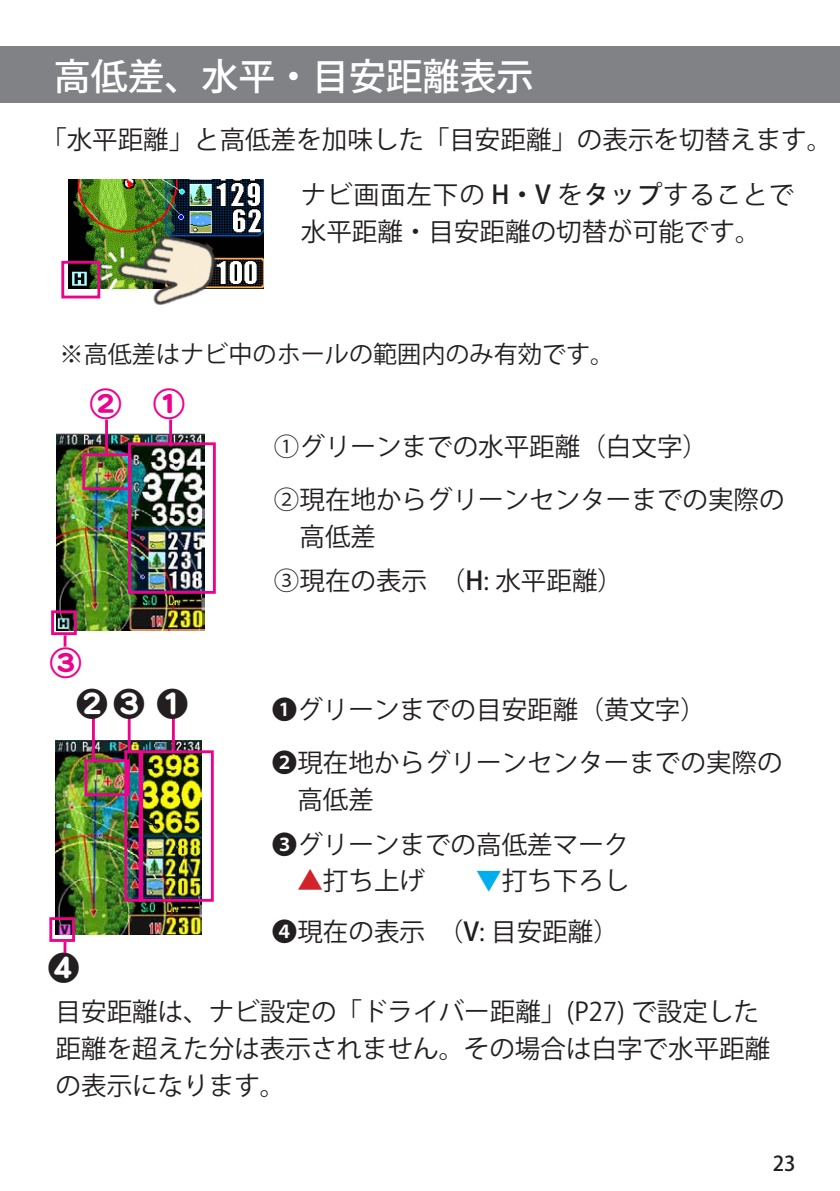
<style>
.page{position:relative;width:840px;height:1191px;background:#fff}
.page>*{position:absolute;margin:0;border:0;box-sizing:border-box;transform-origin:0 0}
.t1{font:500 36.8px "Koz Go Pro";color:#fff}
.t2{font:31.2px "DF Maru Gothic SB MP RKSJ H";color:#231f20}
.t3{font:31.2px "DF Maru Gothic SB MP RKSJ H";color:#ed028c}
.t4{font:25.6px/36.8px "Koz Go Pro";color:#231f20}
.t5{font:24px "Koz Go Pro";color:#231f20}
.t6{font:500 20.4px "Koz Go Pro";color:#231f20}
.s1{font-weight:500}
.s2{color:#d1232a}
.s3{color:#00aeef}
</style>
<div class="page">
<div style="left:0;top:46px;width:839px;height:57px;background:#808285"></div>
<img style="left:69px;top:179px;width:194px;height:109px">
<img style="left:57px;top:433px;width:147px;height:197px">
<img style="left:55px;top:740px;width:146px;height:194px">
<div style="left:128px;top:442px;width:88px;height:152px;border:3px solid #ed028c"></div>
<div style="left:82px;top:453px;width:49px;height:37px;border:3px solid #ed028c"></div>
<div style="left:138px;top:750px;width:76px;height:151px;border:3px solid #ed028c"></div>
<div style="left:124px;top:750px;width:19px;height:151px;border:3px solid #ed028c"></div>
<div style="left:84px;top:759px;width:46px;height:37px;border:3px solid #ed028c"></div>
<hr style="left:169px;top:419px;width:3px;height:27px;background:#ed028c">
<hr style="left:105px;top:419px;width:3px;height:36px;background:#ed028c">
<hr style="left:172px;top:717px;width:3px;height:32px;background:#ed028c">
<hr style="left:92px;top:717px;width:3px;height:45px;background:#ed028c">
<hr style="left:128px;top:717px;width:2px;height:35px;background:#ed028c">
<div style="left:61px;top:261px;width:39px;height:37px;border:3px solid #ed028c"></div>
<div style="left:51px;top:610px;width:26px;height:25px;border:3px solid #ed028c"></div>
<svg style="left:64px;top:635px;width:2px;height:11px"></svg>
<div style="left:49px;top:917px;width:26px;height:25px;border:3px solid #ed028c"></div>
<svg style="left:63px;top:942px;width:3px;height:11px"></svg>
<img style="left:99px;top:218px;width:129px;height:88px">
<h1 class="t1" style="left:54px;top:53px;width:481px">高低差、水平・目安距離表示</h1>
<p class="t4" style="left:41px;top:121px;width:792px">「水平距離」と高低差を加味した「目安距離」の表示を切替えます。</p>
<p class="t4" style="left:300px;top:177px;width:495px">ナビ画面左下の <span class="s1">H・V</span> を<span class="s1">タップ</span>することで水平距離・目安距離の切替が可能です。</p>
<p class="t5" style="left:60px;top:338px;width:556px">※高低差はナビ中のホールの範囲内のみ有効です。</p>
<p class="t3" style="left:90px;top:388px;width:96px">② ①</p>
<p class="t4" style="left:274px;top:421px;width:512px;line-height:52.8px">①グリーンまでの水平距離（白文字）<br>②現在地からグリーンセンターまでの実際の</p>
<p class="t4" style="left:299px;top:519px;width:78px">高低差</p>
<p class="t3" style="left:50px;top:646px;width:33px">③</p>
<p class="t2" style="left:77px;top:688px;width:113px">❷❸❶</p>
<p class="t2" style="left:48px;top:952px;width:33px">❹</p>
<p class="t4" style="left:274px;top:562px;width:350px">③現在の表示　（<span class="s1">H</span>: 水平距離）</p>
<p class="t4" style="left:272px;top:684px;width:512px;line-height:52.4px">❶グリーンまでの目安距離（黄文字）<br>❷現在地からグリーンセンターまでの実際の</p>
<p class="t4" style="left:272px;top:777px;width:359px;line-height:44.8px;text-indent:26px">高低差<br>❸グリーンまでの高低差マーク</p>
<p class="t4" style="left:272px;top:863px;width:359px"><span class="s2">　▲</span>打ち上げ　　<span class="s3">▼</span>打ち下ろし</p>
<p class="t4" style="left:272px;top:913px;width:348px">❹現在の表示　（<span class="s1">V</span>: 目安距離）</p>
<p class="t4" style="left:56px;top:994px;width:715px">目安距離は、ナビ設定の「ドライバー距離」(P27) で設定した距離を超えた分は表示されません。その場合は白字で水平距離の表示になります。</p>
<p class="t6" style="left:772px;top:1150px;width:24px">23</p>
</div>
